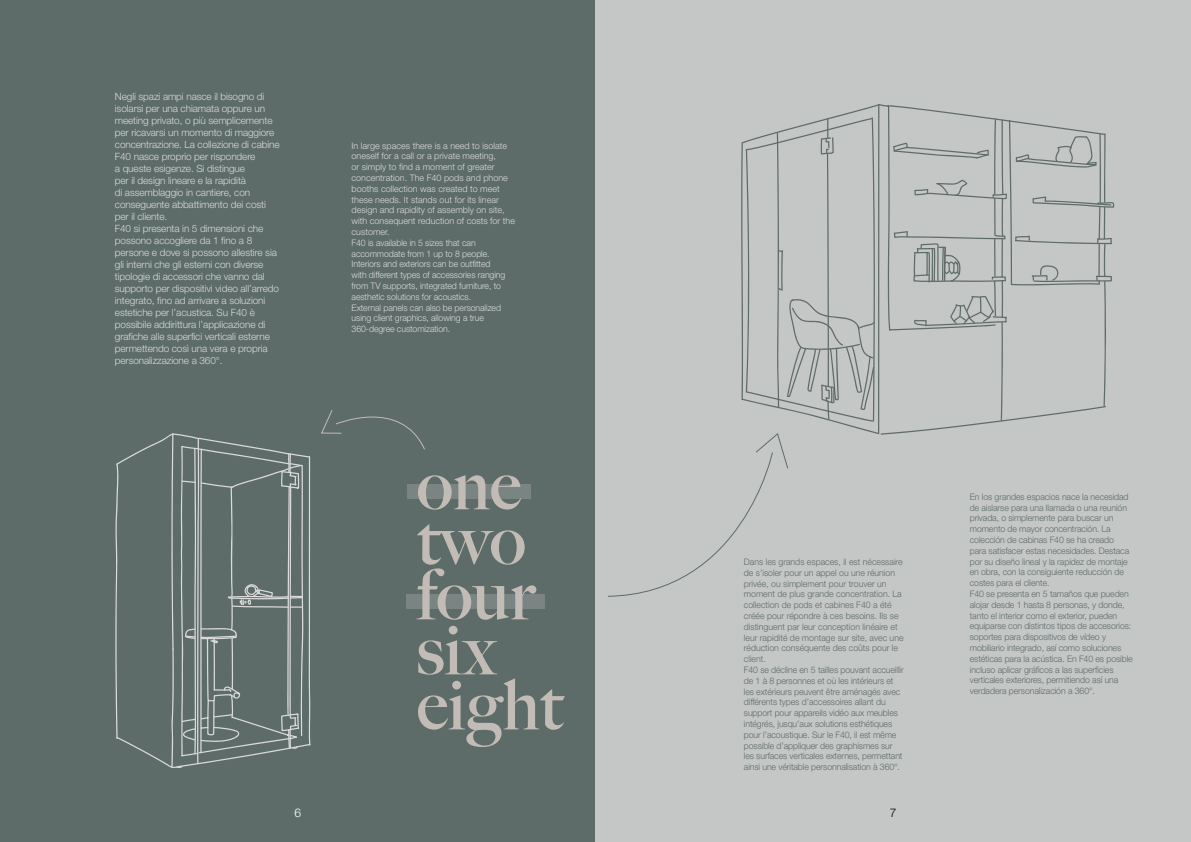
<style>
.page{position:relative;width:1191px;height:842px;background:#fff}
.page>*{position:absolute;margin:0;border:0;box-sizing:border-box;transform-origin:0 0}
.t1{font:700 70px/55px "Big Caslon FB";color:#c3bbb6}
.t2{font:300 12px "Helvetica Neue LT Pro";color:#fff}
.t3{font:300 12px "Helvetica Neue LT Pro";color:#000}
.t4{font:300 10px/12px "Helvetica Neue LT Pro";letter-spacing:-.01em;color:#dadada}
.t5{font:300 9px/10.8px "Helvetica Neue LT Pro";letter-spacing:-.01em;color:#5d6c69}
.t6{font:300 9px/10.8px "Helvetica Neue LT Pro";letter-spacing:-.01em;color:#dadada}
</style>
<div class="page">
<div style="left:0;top:0;width:595px;height:842px;background:#5d6c69"></div>
<div style="left:595px;top:0;width:596px;height:842px;background:#c5c6c6"></div>
<svg style="left:115px;top:433px;width:196px;height:335px"></svg>
<div style="left:407px;top:484px;width:123px;height:14px;background:#7a8482"></div>
<div style="left:407px;top:594px;width:138px;height:14px;background:#7a8482"></div>
<svg style="left:321px;top:410px;width:104px;height:40px"></svg>
<svg style="left:608px;top:104px;width:506px;height:493px"></svg>
<p class="t4" style="left:115px;top:90px;width:166px">Negli spazi ampi nasce il bisogno di isolarsi per una chiamata oppure un meeting privato, o più semplicemente per ricavarsi un momento di maggiore concentrazione. La collezione di cabine F40 nasce proprio per rispondere<br>a queste esigenze. Si distingue<br>per il design lineare e la rapidità<br>di assemblaggio in cantiere, con conseguente abbattimento dei costi per il cliente.<br>F40 si presenta in 5 dimensioni che possono accogliere da 1 fino a 8 persone e dove si possono allestire sia gli interni che gli esterni con diverse tipologie di accessori che vanno dal supporto per dispositivi video all’arredo integrato, fino ad arrivare a soluzioni estetiche per l’acustica. Su F40 è possibile addirittura l’applicazione di grafiche alle superfici verticali esterne permettendo così una vera e propria personalizzazione a 360°.</p>
<h2 class="t2" style="left:294px;top:805px;width:8px">6</h2>
<p class="t6" style="left:351px;top:140px;width:165px">In large spaces there is a need to isolate oneself for a call or a private meeting,<br>or simply to find a moment of greater concentration. The F40 pods and phone booths collection was created to meet these needs. It stands out for its linear design and rapidity of assembly on site, with consequent reduction of costs for the customer.<br>F40 is available in 5 sizes that can accommodate from 1 up to 8 people.<br>Interiors and exteriors can be outfitted<br>with different types of accessories ranging from TV supports, integrated furniture, to aesthetic solutions for acoustics.<br>External panels can also be personalized using client graphics, allowing a true 360-degree customization.</p>
<h1 class="t1" style="left:417px;top:458px;width:148px">one two four six eight</h1>
<p class="t5" style="left:744px;top:556px;width:161px">Dans les grands espaces, il est nécessaire de s’isoler pour un appel ou une réunion privée, ou simplement pour trouver un moment de plus grande concentration. La collection de pods et cabines F40 a été créée pour répondre à ces besoins. Ils se distinguent par leur conception linéaire et leur rapidité de montage sur site, avec une réduction conséquente des coûts pour le client.<br>F40 se décline en 5 tailles pouvant accueillir de 1 à 8 personnes et où les intérieurs et les extérieurs peuvent être aménagés avec différents types d’accessoires allant du support pour appareils vidéo aux meubles intégrés, jusqu’aux solutions esthétiques pour l’acoustique. Sur le F40, il est même possible d’appliquer des graphismes sur les surfaces verticales externes, permettant ainsi une véritable personnalisation à 360°.</p>
<h2 class="t3" style="left:890px;top:805px;width:8px">7</h2>
<p class="t5" style="left:969px;top:491px;width:164px">En los grandes espacios nace la necesidad de aislarse para una llamada o una reunión privada, o simplemente para buscar un momento de mayor concentración. La colección de cabinas F40 se ha creado para satisfacer estas necesidades. Destaca por su diseño lineal y la rapidez de montaje en obra, con la consiguiente reducción de costes para el cliente.<br>F40 se presenta en 5 tamaños que pueden alojar desde 1 hasta 8 personas, y donde, tanto el interior como el exterior, pueden equiparse con distintos tipos de accesorios: soportes para dispositivos de vídeo y mobiliario integrado, así como soluciones estéticas para la acústica. En F40 es posible incluso aplicar gráficos a las superficies verticales exteriores, permitiendo así una verdadera personalización a 360°.</p>
</div>
